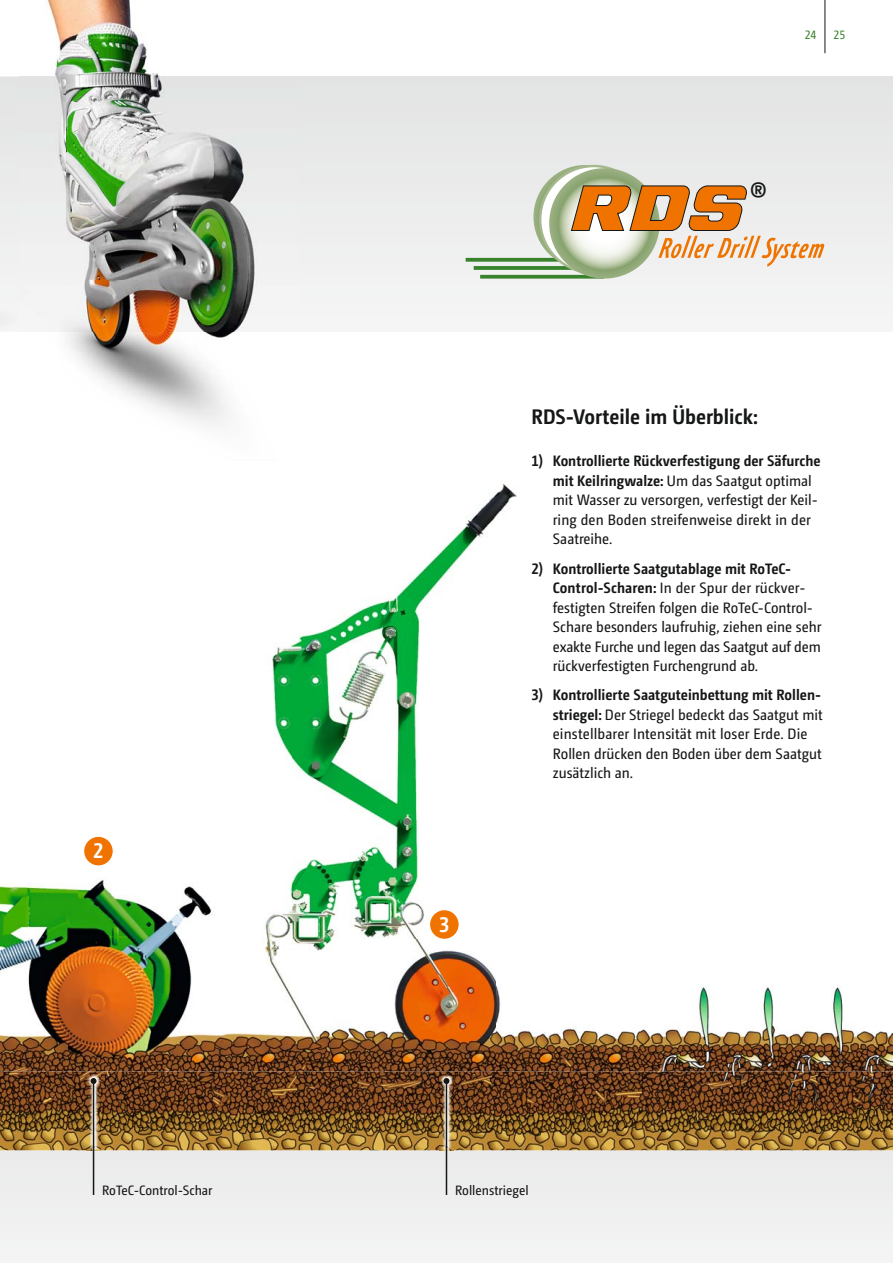
<style>
.page{position:relative;width:893px;height:1263px;background:#fff}
.page>*{position:absolute;margin:0;border:0;box-sizing:border-box;transform-origin:0 0}
.t1{font:42px "Camingo Dos Pro S Cd";color:#151616}
.t2{font:700 21px "Camingo Dos Pro S Cd";color:#151616}
.t3{font:700 21px "Camingo Dos Pro S Cd";color:#fff}
.t4{font:15px/19.5px "Camingo Dos Pro S Cd";color:#151616}
.t5{font:13.5px "Camingo Dos Pro S Cd";color:#151616}
.t6{font:12px "Camingo Dos Pro S Cd";color:#38832b}
.s1{font-weight:700}
</style>
<div class="page">
<div style="left:297px;top:77px;width:596px;height:255px;background:#ebebeb"></div>
<div style="left:0;top:1150px;width:893px;height:113px;background:#efefef"></div>
<img style="left:0;top:481px;width:893px;height:590px">
<img style="left:0;top:1071px;width:893px;height:79px">
<img style="left:19px;top:94px;width:278px;height:212px">
<img style="left:19px;top:0;width:278px;height:94px">
<img style="left:19px;top:306px;width:278px;height:119px">
<svg style="left:480px;top:275px;width:117px;height:4px"></svg>
<svg style="left:474px;top:266px;width:99px;height:4px"></svg>
<svg style="left:466px;top:258px;width:92px;height:4px"></svg>
<svg style="left:533px;top:165px;width:104px;height:104px"></svg>
<svg style="left:540px;top:166px;width:107px;height:107px"></svg>
<svg style="left:549px;top:168px;width:111px;height:111px;background:#9cb285"></svg>
<svg style="left:570px;top:185px;width:254px;height:82px"></svg>
<div style="left:84px;top:836px;width:29px;height:30px;background:#f07300;border-radius:50%"></div>
<div style="left:83px;top:836px;width:31px;height:31px;border:1px solid #fff;border-radius:50%"></div>
<div style="left:429px;top:909px;width:30px;height:30px;background:#f07300;border-radius:50%"></div>
<div style="left:429px;top:909px;width:31px;height:31px;border:1px solid #fff;border-radius:50%"></div>
<svg style="left:439px;top:1150px;width:14px;height:2px"></svg>
<img style="left:439px;top:1074px;width:14px;height:76px">
<hr style="left:446px;top:1081px;width:1px;height:67px;background:#151616">
<svg style="left:443px;top:1078px;width:6px;height:6px"></svg>
<hr style="left:446px;top:1146px;width:1px;height:49px;background:#151616">
<svg style="left:87px;top:1150px;width:14px;height:2px"></svg>
<img style="left:87px;top:1074px;width:14px;height:76px">
<hr style="left:93px;top:1081px;width:1px;height:67px;background:#151616">
<svg style="left:91px;top:1078px;width:6px;height:6px"></svg>
<hr style="left:93px;top:1146px;width:1px;height:49px;background:#151616">
<hr style="left:825px;top:0;width:1px;height:53px;background:#151616">
<p class="t6" style="left:805px;top:30px;width:13px">24</p>
<p class="t6" style="left:833px;top:30px;width:13px">25</p>
<h1 class="t1" style="left:749px;top:181px;width:20px">®</h1>
<h2 class="t2" style="left:531px;top:408px;width:227px">RDS-Vorteile im Überblick:</h2>
<h2 class="t3" style="left:93px;top:843px;width:12px">2</h2>
<h2 class="t3" style="left:439px;top:916px;width:12px">3</h2>
<p class="t4" style="left:553px;top:452px;width:269px;text-indent:-21px"><span class="s1">1) Kontrollierte Rückverfestigung der Säfurche mit Keilringwalze:</span> Um das Saatgut optimal mit Wasser zu versorgen, verfestigt der Keil&shy;ring den Boden streifenweise direkt in der Saatreihe.</p>
<p class="t4" style="left:553px;top:560px;width:270px;text-indent:-21px"><span class="s1">2) Kontrollierte Saatgutablage mit RoTeC-Control- Scharen:</span> In der Spur der rückver&shy;festigten Streifen folgen die RoTeC-Control-Schare besonders laufruhig, ziehen eine sehr exakte Furche und legen das Saat gut auf dem rückverfestigten Furchengrund ab.</p>
<p class="t4" style="left:553px;top:686px;width:272px;text-indent:-21px"><span class="s1">3) Kontrollierte Saatguteinbettung mit Rollen&shy;striegel:</span> Der Striegel bedeckt das Saatgut mit einstellbarer Intensität mit loser Erde. Die Rollen drücken den Boden über dem Saatgut zusätzlich an.</p>
<p class="t5" style="left:102px;top:1185px;width:112px">RoTeC-Control-Schar</p>
<p class="t5" style="left:455px;top:1185px;width:75px">Rollenstriegel</p>
</div>
